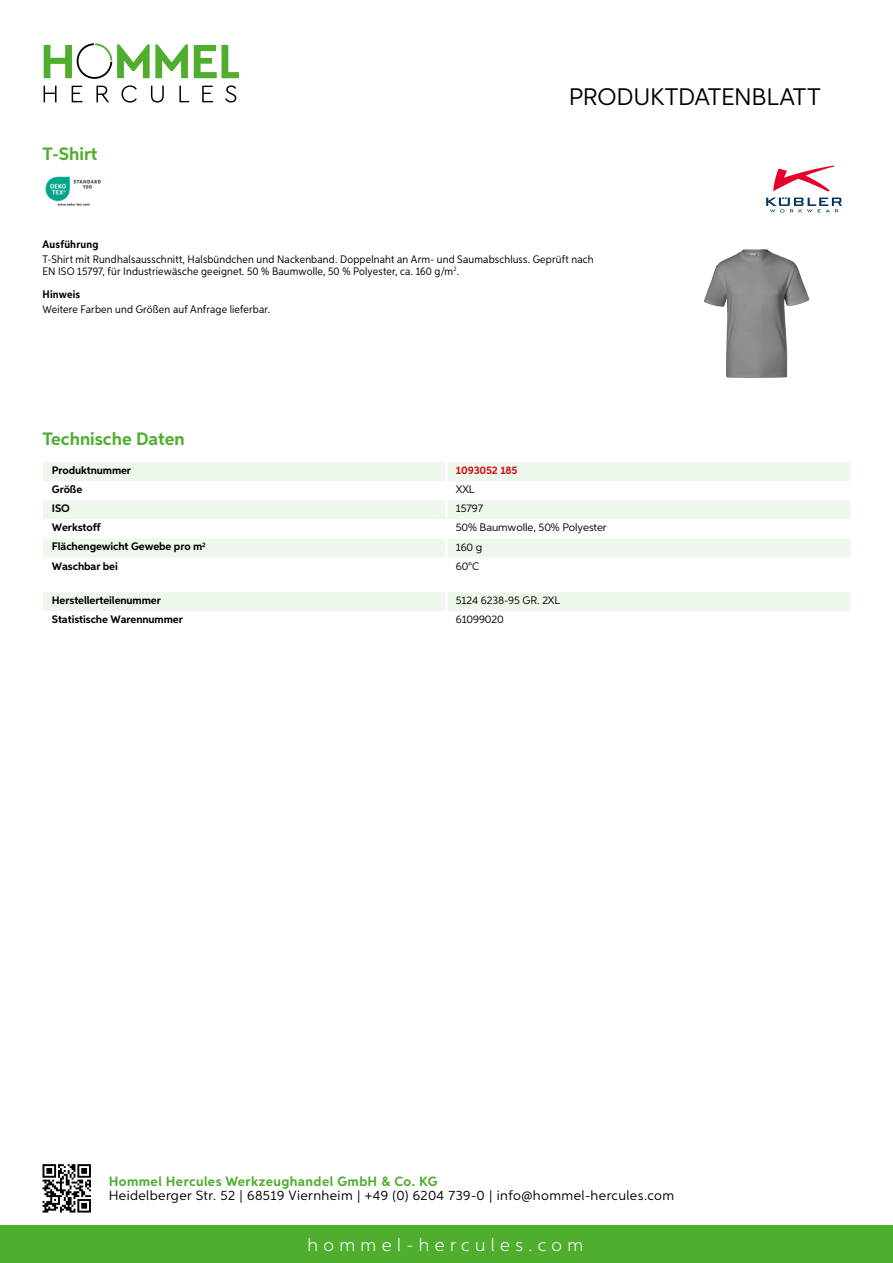
<style>
.page{position:relative;width:893px;height:1263px;background:#fff}
.page>*{position:absolute;margin:0;border:0;box-sizing:border-box;transform-origin:0 0}
.t1{font:24px "Aspira";letter-spacing:-.01em;color:#000}
.t2{font:700 18px "Aspira";color:#50ae2f}
.t3{font:300 18px "Aspira";letter-spacing:.3em;color:#fff}
.t4{font:13.5px "Aspira";letter-spacing:.03em;color:#000}
.t5{font:700 13.5px "Aspira";letter-spacing:.03em;color:#50ae2f}
.t6{font:10.95px/12px "Aspira Nar";letter-spacing:.015em;color:#000}
.t7{font:700 10.95px "Aspira";letter-spacing:-.01em;color:#000}
.t8{font:10.95px "Aspira";letter-spacing:-.01em;color:#000}
.t9{font:700 10.95px "Aspira Nar";letter-spacing:.02em;color:#000}
.t10{font:700 10.95px "Aspira";letter-spacing:-.01em;color:#cd1013}
</style>
<div class="page">
<div style="left:0;top:1226px;width:893px;height:37px;background:#50ae2f"></div>
<svg style="left:43px;top:1164px;width:48px;height:48px"></svg>
<svg style="left:194px;top:45px;width:45px;height:33px"></svg>
<svg style="left:44px;top:43px;width:144px;height:36px"></svg>
<svg style="left:44px;top:86px;width:13px;height:16px"></svg>
<svg style="left:72px;top:86px;width:10px;height:16px"></svg>
<svg style="left:96px;top:86px;width:13px;height:16px"></svg>
<svg style="left:121px;top:85px;width:16px;height:18px"></svg>
<svg style="left:151px;top:86px;width:13px;height:17px"></svg>
<svg style="left:179px;top:86px;width:10px;height:16px"></svg>
<svg style="left:202px;top:86px;width:11px;height:16px"></svg>
<svg style="left:225px;top:85px;width:11px;height:18px"></svg>
<div style="left:43px;top:462px;width:807px;height:19px;background:#eef7eb"></div>
<svg style="left:43px;top:501px;width:807px;height:57px;fill:#eef7eb"></svg>
<hr style="left:445px;top:462px;width:3px;height:19px;background:#fff">
<hr style="left:445px;top:500px;width:3px;height:19px;background:#fff">
<hr style="left:445px;top:519px;width:3px;height:20px;background:#fff">
<hr style="left:445px;top:539px;width:3px;height:19px;background:#fff">
<div style="left:43px;top:592px;width:807px;height:19px;background:#eef7eb"></div>
<img style="left:45px;top:176px;width:56px;height:30px">
<img style="left:704px;top:249px;width:83px;height:129px">
<svg style="left:773px;top:166px;width:62px;height:26px"></svg>
<svg style="left:766px;top:198px;width:76px;height:15px"></svg>
<h2 class="t2" style="left:43px;top:142px;width:57px">T-Shirt</h2>
<h1 class="t1" style="left:569px;top:82px;width:253px">Produktdatenblatt</h1>
<p class="t9" style="left:43px;top:237px;width:58px">Ausführung</p>
<p class="t6" style="left:43px;top:253px;width:553px">T-Shirt mit Rundhalsausschnitt, Halsbündchen und Nackenband. Doppelnaht an Arm- und Saumabschluss. Geprüft nach<br>EN ISO 15797, für Industriewäsche geeignet. 50 % Baumwolle, 50 % Polyester, ca. 160 g/m<sup>2</sup>.</p>
<p class="t9" style="left:43px;top:287px;width:39px">Hinweis</p>
<p class="t6" style="left:43px;top:303px;width:229px">Weitere Farben und Größen auf Anfrage lieferbar.</p>
<h2 class="t2" style="left:43px;top:428px;width:144px">Technische Daten</h2>
<p class="t7" style="left:52px;top:463px;width:81px">Produktnummer</p>
<p class="t10" style="left:456px;top:463px;width:63px">1093052 185</p>
<p class="t7" style="left:52px;top:483px;width:32px">Größe</p>
<p class="t8" style="left:456px;top:483px;width:19px">XXL</p>
<p class="t7" style="left:52px;top:502px;width:19px">ISO</p>
<p class="t8" style="left:456px;top:502px;width:29px">15797</p>
<p class="t7" style="left:52px;top:521px;width:50px">Werkstoff</p>
<p class="t8" style="left:456px;top:521px;width:152px">50% Baumwolle, 50% Polyester</p>
<p class="t7" style="left:52px;top:540px;width:155px">Flächengewicht Gewebe pro m<sup>2</sup></p>
<p class="t8" style="left:456px;top:540px;width:28px">160 g</p>
<p class="t7" style="left:52px;top:559px;width:68px">Waschbar bei</p>
<p class="t8" style="left:456px;top:559px;width:25px">60°C</p>
<p class="t7" style="left:52px;top:594px;width:111px">Herstellerteilenummer</p>
<p class="t8" style="left:456px;top:594px;width:105px">5124 6238-95 GR. 2XL</p>
<p class="t7" style="left:52px;top:613px;width:132px">Statistische Warennummer</p>
<p class="t8" style="left:456px;top:613px;width:49px">61099020</p>
<p class="t5" style="left:109px;top:1172px;width:330px">Hommel Hercules Werkzeughandel GmbH &amp; Co. KG</p>
<p class="t4" style="left:109px;top:1187px;width:567px">Heidelberger Str. 52 | 68519 Viernheim | +49 (0) 6204 739-0 | info@hommel-hercules.com</p>
<h2 class="t3" style="left:307px;top:1234px;width:277px">hommel-hercules.com</h2>
</div>
